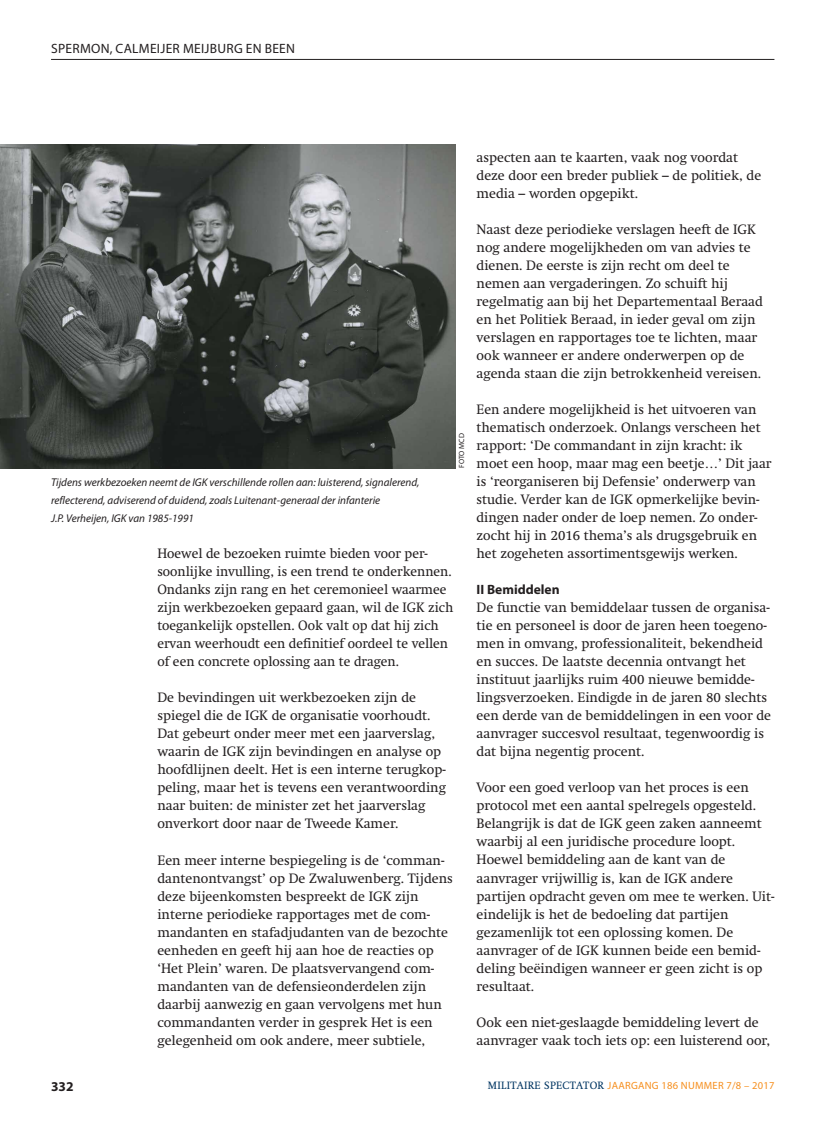
<style>
.page{position:relative;width:817px;height:1136px;background:#fff}
.page>*{position:absolute;margin:0;border:0;box-sizing:border-box;transform-origin:0 0}
.t1{font:13.5px/18px "Swift";color:#231f20}
.t2{font:13.5px "Myriad Pro";letter-spacing:.02em;color:#231f20}
.t3{font:700 13.5px "Myriad Pro";color:#231f20}
.t4{font:italic 11.25px/18px "Myriad Pro";color:#231f20}
.t5{font:10.5px "Myriad Pro";letter-spacing:.025em;color:#f68f1e}
.t6{font:7.5px "Myriad Pro";letter-spacing:.02em;color:#231f20}
.s1{font-family:"Swift";color:#003562}
</style>
<div class="page">
<hr style="left:51px;top:59px;width:723px;height:1px;background:#231f20">
<img style="left:0;top:145px;width:455px;height:323px">
<p class="t2" style="left:51px;top:41px;width:245px">SPERMON, CALMEIJER MEIJBURG EN BEEN</p>
<p class="t4" style="left:51px;top:473px;width:370px">Tijdens werkbezoeken neemt de IGK verschillende rollen aan: luisterend, signalerend, reflecterend, adviserend of duidend, zoals Luitenant-generaal der infanterie<br>J.P. Verheijen, IGK van 1985-1991</p>
<p class="t6" style="left:457px;top:468px;width:37px;rotate:-90deg">FOTO MCD</p>
<p class="t1" style="left:157px;top:544px;width:297px">Hoewel de bezoeken ruimte bieden voor per&shy;soonlijke invulling, is een trend te onderkennen.<br>Ondanks zijn rang en het ceremonieel waarmee zijn werkbezoeken gepaard gaan, wil de IGK zich toegankelijk opstellen. Ook valt op dat hij zich ervan weerhoudt een definitief oordeel te vellen of een concrete oplossing aan te dragen.</p>
<p class="t1" style="left:157px;top:688px;width:290px">De bevindingen uit werkbezoeken zijn de spiegel die de IGK de organisatie voorhoudt.<br>Dat gebeurt onder meer met een jaarverslag, waarin de IGK zijn bevindingen en analyse op hoofdlijnen deelt. Het is een interne terugkop&shy;peling, maar het is tevens een verantwoording naar buiten: de minister zet het jaarverslag onverkort door naar de Tweede Kamer.</p>
<p class="t1" style="left:157px;top:850px;width:297px">Een meer interne bespiegeling is de ‘comman&shy;dantenontvangst’ op De Zwaluwenberg. Tijdens deze bijeenkomsten bespreekt de IGK zijn interne periodieke rapportages met de com&shy;mandanten en stafadjudanten van de bezochte eenheden en geeft hij aan hoe de reacties op ‘Het Plein’ waren. De plaatsvervangend com&shy;mandanten van de defensieonderdelen zijn daarbij aanwezig en gaan vervolgens met hun commandanten verder in gesprek Het is een gelegenheid om ook andere, meer subtiele,</p>
<p class="t1" style="left:476px;top:148px;width:286px">aspecten aan te kaarten, vaak nog voordat deze door een breder publiek – de politiek, de media – worden opgepikt.</p>
<p class="t1" style="left:476px;top:220px;width:288px">Naast deze periodieke verslagen heeft de IGK nog andere mogelijkheden om van advies te dienen. De eerste is zijn recht om deel te nemen aan vergaderingen. Zo schuift hij regelmatig aan bij het Departementaal Beraad en het Politiek Beraad, in ieder geval om zijn verslagen en rapportages toe te lichten, maar ook wanneer er andere onderwerpen op de agenda staan die zijn betrokkenheid vereisen.</p>
<p class="t1" style="left:476px;top:400px;width:296px">Een andere mogelijkheid is het uitvoeren van thematisch onderzoek. Onlangs verscheen het rapport: ‘De commandant in zijn kracht: ik moet een hoop, maar mag een beetje…’ Dit jaar is ‘reorganiseren bij Defensie’ onderwerp van studie. Verder kan de IGK opmerkelijke bevin&shy;dingen nader onder de loep nemen. Zo onder&shy;zocht hij in 2016 thema’s als drugsgebruik en het zogeheten assortimentsgewijs werken.</p>
<p class="t3" style="left:476px;top:582px;width:85px">II Bemiddelen</p>
<p class="t1" style="left:476px;top:598px;width:296px">De functie van bemiddelaar tussen de organisa&shy;tie en personeel is door de jaren heen toegeno&shy;men in omvang, professionaliteit, bekendheid en succes. De laatste decennia ontvangt het instituut jaarlijks ruim 400 nieuwe bemidde&shy;lingsverzoeken. Eindigde in de jaren 80 slechts een derde van de bemiddelingen in een voor de aanvrager succesvol resultaat, tegenwoordig is dat bijna negentig procent.</p>
<p class="t1" style="left:476px;top:778px;width:299px">Voor een goed verloop van het proces is een protocol met een aantal spelregels opgesteld.<br>Belangrijk is dat de IGK geen zaken aanneemt waarbij al een juridische procedure loopt.<br>Hoewel bemiddeling aan de kant van de aanvrager vrijwillig is, kan de IGK andere partijen opdracht geven om mee te werken. Uit&shy;eindelijk is het de bedoeling dat partijen gezamenlijk tot een oplossing komen. De aanvrager of de IGK kunnen beide een bemid&shy;deling beëindigen wanneer er geen zicht is op resultaat.</p>
<p class="t1" style="left:476px;top:1012px;width:295px">Ook een niet-geslaagde bemiddeling levert de aanvrager vaak toch iets op: een luisterend oor,</p>
<p class="t3" style="left:51px;top:1078px;width:24px">332</p>
<p class="t5" style="left:488px;top:1079px;width:288px"><span class="s1">MILITAIRE SPECTATOR</span> JAARGANG 186 NUMMER 7/8 – 2017</p>
</div>
